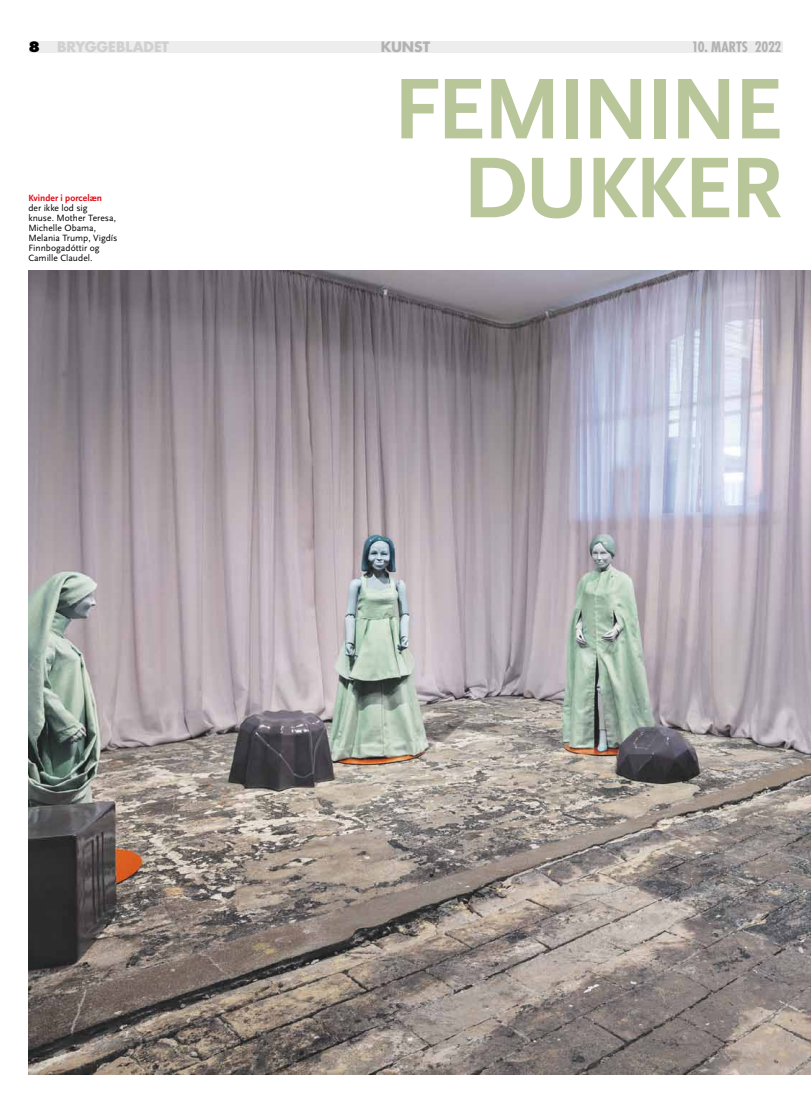
<style>
.page{position:relative;width:811px;height:1120px;background:#fff}
.page>*{position:absolute;margin:0;border:0;box-sizing:border-box;transform-origin:0 0}
.t1{font:700 90px "Scala Sans";letter-spacing:-.025em;color:#b9c69a}
.t2{font:700 14px "Futura";letter-spacing:-.005em;color:#d0d0d0}
.t3{font:700 condensed 14px "Futura";letter-spacing:-.015em;color:#b3b2b2}
.t4{font:700 14px "Futura";color:#b3b2b2}
.t5{font:9.5px/9.9px "Scala Sans";color:#000}
.t6{font:700 9.5px "Scala Sans";color:#e30a14}
.s1{font-weight:800;color:#000}
</style>
<div class="page">
<div style="left:29px;top:41px;width:753px;height:11px;background:#ededed"></div>
<img style="left:28px;top:271px;width:783px;height:803px">
<h2 class="t2" style="left:28px;top:38px;width:142px"><span class="s1">8</span> BRYGGEBLADET</h2>
<h2 class="t4" style="left:381px;top:38px;width:51px">KUNST</h2>
<h2 class="t3" style="left:692px;top:38px;width:91px">10. MARTS 2022</h2>
<h1 class="t1" style="left:393px;top:61px;width:391px">Feminine</h1>
<p class="t6" style="left:28px;top:193px;width:75px">Kvinder i porcelæn</p>
<p class="t5" style="left:28px;top:203px;width:91px">der ikke lod sig<br>knuse. Mother Teresa,<br>Michelle Obama,<br>Melania Trump, Vigdís</p>
<p class="t5" style="left:28px;top:243px;width:73px">Finnbogadóttir og<br>Camille Claudel.</p>
<h1 class="t1" style="left:463px;top:140px;width:299px">dukker</h1>
</div>
